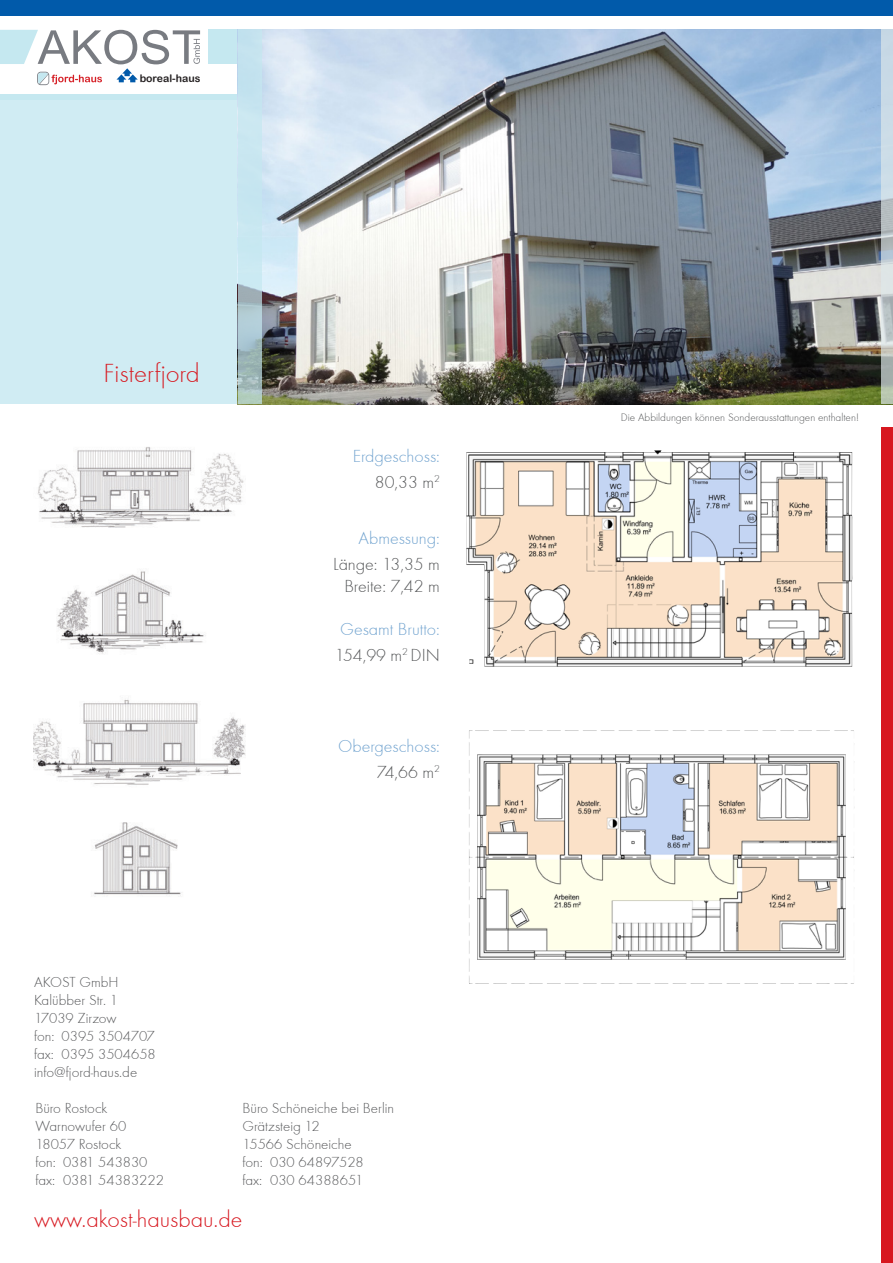
<style>
.page{position:relative;width:893px;height:1263px;background:#fff}
.page>*{position:absolute;margin:0;border:0;box-sizing:border-box;transform-origin:0 0}
.t1{font:27px "Futura TEE Ligh";color:#d71d24}
.t2{font:24px "Futura TEE Ligh";color:#d7171f}
.Maße{font:18px "Futura TEE Ligh";color:#545557}
.t3{font:18px "Futura TEE Ligh";color:#71a3cf}
.t4{font:15px/18px "Futura TEE Ligh";color:#57585a}
.t5{font:11.25px "Futura TEE Ligh";color:#545557}
.t6{font:10.5px "Arial Rounded MT Bold";color:#231f20}
</style>
<div class="page">
<div style="left:881px;top:428px;width:12px;height:835px;background:#d7171f"></div>
<div style="left:0;top:0;width:893px;height:16px;background:#015aaa"></div>
<div style="left:0;top:98px;width:238px;height:306px;background:#d0ecf3"></div>
<div style="left:208px;top:30px;width:30px;height:34px;background:#c5e8f0"></div>
<div style="left:0;top:94px;width:238px;height:6px;background:#c5e8f0"></div>
<svg style="left:0;top:30px;width:200px;height:55px"></svg>
<img style="left:261px;top:30px;width:620px;height:374px">
<svg style="left:881px;top:30px;width:12px;height:374px;background:#c2cfd4"></svg>
<svg style="left:238px;top:30px;width:23px;height:374px;background:#bcd9e2"></svg>
<img style="left:466px;top:450px;width:386px;height:217px">
<img style="left:469px;top:730px;width:385px;height:230px">
<img style="left:33px;top:447px;width:212px;height:449px">
<p class="t6" style="left:140px;top:72px;width:62px">boreal-haus</p>
<p class="t1" style="left:104px;top:357px;width:98px">Fisterfjord</p>
<p class="t4" style="left:34px;top:973px;width:123px">AKOST GmbH<br>Kalübber Str. 1<br>17039 Zirzow<br>fon: 0395 3504707 fax: 0395 3504658 info@fjord-haus.de</p>
<p class="t3" style="left:353px;top:446px;width:89px">Erdgeschoss:</p>
<p class="Maße" style="left:375px;top:472px;width:66px">80,33 m<sup>2</sup></p>
<p class="t3" style="left:359px;top:528px;width:83px">Abmessung:</p>
<p class="Maße" style="left:333px;top:554px;width:108px">Länge: 13,35 m</p>
<p class="Maße" style="left:344px;top:576px;width:97px">Breite: 7,42 m</p>
<p class="t3" style="left:340px;top:619px;width:101px">Gesamt Brutto:</p>
<p class="Maße" style="left:335px;top:645px;width:107px">154,99 m<sup>2</sup> DIN</p>
<p class="t3" style="left:338px;top:736px;width:103px">Obergeschoss:</p>
<p class="Maße" style="left:377px;top:762px;width:65px">74,66 m<sup>2</sup></p>
<p class="t4" style="left:35px;top:1099px;width:130px">Büro Rostock<br>Warnowufer 60<br>18057 Rostock<br>fon: 0381 543830 fax: 0381 54383222</p>
<p class="t4" style="left:242px;top:1099px;width:153px">Büro Schöneiche bei Berlin<br>Grätzsteig 12<br>15566 Schöneiche<br>fon: 030 64897528<br>fax: 030 64388651</p>
<h2 class="t2" style="left:34px;top:1205px;width:210px">www.akost-hausbau.de</h2>
<p class="t5" style="left:621px;top:411px;width:240px">Die Abbildungen können Sonderausstattungen enthalten!</p>
</div>
